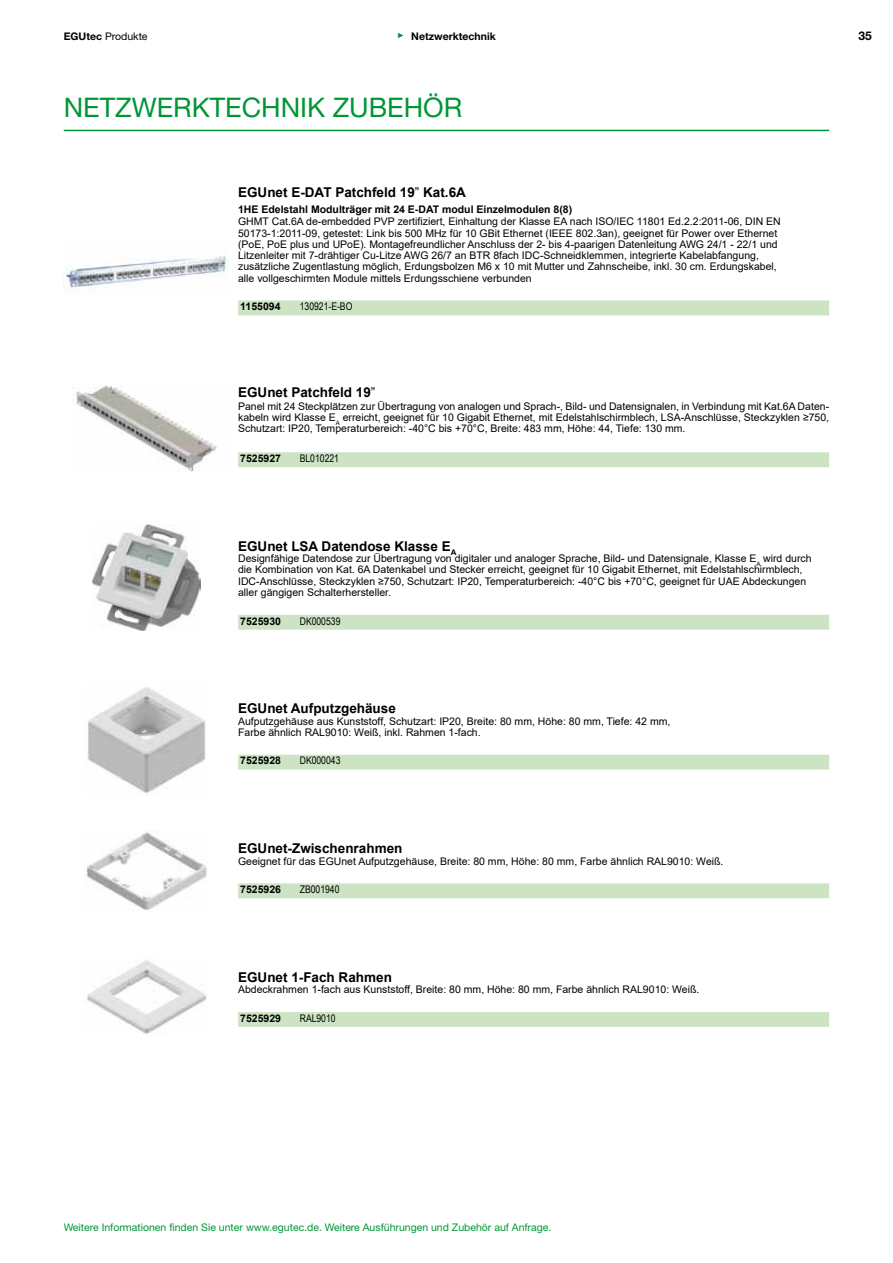
<style>
.page{position:relative;width:893px;height:1263px;background:#fff}
.page>*{position:absolute;margin:0;border:0;box-sizing:border-box;transform-origin:0 0}
.t1{font:27px "Helvetica Neue LT Std";color:#009636}
.t2{font:700 13.5px "Arial";color:#000}
.t3{font:700 12px "Helvetica Neue LT Std";color:#000}
.t4{font:10.5px/11.2px "Arial";color:#000}
.t5{font:700 10.5px "Arial";color:#000}
.t6{font:10.5px "Helvetica Neue LT Std";color:#009636}
.t7{font:10.5px "Arial Narrow";color:#000}
.t8{font:700 10.5px "Helvetica Neue LT Std";color:#000}
.t9{font:10.5px "Helvetica Neue LT Std";color:#000}
.s1{font-weight:700}
.s2{font-family:"Arial";font-size:7.5px;color:#009636}
.s3{font-weight:400}
</style>
<div class="page">
<hr style="left:64px;top:130px;width:765px;height:1px;background:#009636">
<div style="left:238px;top:300px;width:591px;height:15px;background:#cde4c4"></div>
<div style="left:238px;top:452px;width:591px;height:15px;background:#cde4c4"></div>
<div style="left:238px;top:615px;width:591px;height:15px;background:#cde4c4"></div>
<div style="left:238px;top:755px;width:591px;height:14px;background:#cde4c4"></div>
<div style="left:238px;top:883px;width:591px;height:15px;background:#cde4c4"></div>
<div style="left:238px;top:1012px;width:591px;height:15px;background:#cde4c4"></div>
<img style="left:64px;top:255px;width:164px;height:34px">
<img style="left:76px;top:385px;width:141px;height:87px">
<img style="left:93px;top:525px;width:108px;height:106px">
<img style="left:85px;top:687px;width:121px;height:106px">
<img style="left:86px;top:830px;width:121px;height:80px">
<img style="left:87px;top:960px;width:120px;height:74px">
<p class="t9" style="left:64px;top:30px;width:85px"><span class="s1">EGUtec</span> Produkte</p>
<p class="t3" style="left:858px;top:28px;width:15px">35</p>
<p class="t8" style="left:397px;top:29px;width:100px"><span class="s2">►</span> Netzwerktechnik</p>
<h1 class="t1" style="left:64px;top:92px;width:400px">NETZWERKTECHNIK ZUBEHÖR</h1>
<p class="t2" style="left:238px;top:183px;width:229px">EGUnet E-DAT Patchfeld 19<span class="s3">”</span> Kat.6A</p>
<p class="t5" style="left:238px;top:202px;width:336px">1HE Edelstahl Modulträger mit 24 E-DAT modul Einzelmodulen 8(8)</p>
<p class="t4" style="left:238px;top:216px;width:544px">GHMT Cat.6A de-embedded PVP zertifiziert, Einhaltung der Klasse EA nach ISO/IEC 11801 Ed.2.2:2011-06, DIN EN 50173-1:2011-09, getestet: Link bis 500 MHz für 10 GBit Ethernet (IEEE 802.3an), geeignet für Power over Ethernet (PoE, PoE plus und UPoE). Montagefreundlicher Anschluss der 2- bis 4-paarigen Datenleitung AWG 24/1 - 22/1 und Litzenleiter mit 7-drähtiger Cu-Litze AWG 26/7 an BTR 8fach IDC-Schneidklemmen, integrierte Kabelabfangung, zusätzliche Zugentlastung möglich, Erdungsbolzen M6 x 10 mit Mutter und Zahnscheibe, inkl. 30 cm. Erdungskabel, alle vollgeschirmten Module mittels Erdungsschiene verbunden</p>
<p class="t5" style="left:240px;top:299px;width:42px">1155094</p>
<p class="t7" style="left:300px;top:299px;width:54px">130921-E-BO</p>
<p class="t2" style="left:238px;top:383px;width:139px">EGUnet Patchfeld 19<span class="s3">”</span></p>
<p class="t4" style="left:238px;top:400px;width:593px;text-align:justify">Panel mit 24 Steckplätzen zur Übertragung von analogen und Sprach-, Bild- und Datensignalen, in Verbindung mit Kat.6A Daten&shy;kabeln wird Klasse E<sub>A</sub> erreicht, geeignet für 10 Gigabit Ethernet, mit Edelstahlschirmblech, LSA-Anschlüsse, Steckzyklen ≥750, Schutzart: IP20, Temperaturbereich: -40°C bis +70°C, Breite: 483 mm, Höhe: 44, Tiefe: 130 mm.</p>
<p class="t5" style="left:240px;top:451px;width:42px">7525927</p>
<p class="t7" style="left:300px;top:451px;width:41px">BL010221</p>
<p class="t2" style="left:238px;top:537px;width:220px">EGUnet LSA Datendose Klasse E<sub>A</sub></p>
<p class="t4" style="left:238px;top:553px;width:575px">Designfähige Datendose zur Übertragung von digitaler und analoger Sprache, Bild- und Datensignale, Klasse E<sub>A</sub> wird durch die Kombination von Kat. 6A Datenkabel und Stecker erreicht, geeignet für 10 Gigabit Ethernet, mit Edelstahlschirmblech, IDC-Anschlüsse, Steckzyklen ≥750, Schutzart: IP20, Temperaturbereich: -40°C bis +70°C, geeignet für UAE Abdeckungen aller gängigen Schalterhersteller.</p>
<p class="t5" style="left:240px;top:613px;width:42px">7525930</p>
<p class="t7" style="left:300px;top:613px;width:42px">DK000539</p>
<p class="t2" style="left:238px;top:699px;width:159px">EGUnet Aufputzgehäuse</p>
<p class="t4" style="left:238px;top:715px;width:434px">Aufputzgehäuse aus Kunststoff, Schutzart: IP20, Breite: 80 mm, Höhe: 80 mm, Tiefe: 42 mm,<br>Farbe ähnlich RAL9010: Weiß, inkl. Rahmen 1-fach.</p>
<p class="t5" style="left:240px;top:753px;width:42px">7525928</p>
<p class="t7" style="left:300px;top:753px;width:42px">DK000043</p>
<p class="t2" style="left:238px;top:839px;width:166px">EGUnet-Zwischenrahmen</p>
<p class="t4" style="left:238px;top:855px;width:487px">Geeignet für das EGUnet Aufputzgehäuse, Breite: 80 mm, Höhe: 80 mm, Farbe ähnlich RAL9010: Weiß.</p>
<p class="t5" style="left:240px;top:882px;width:42px">7525926</p>
<p class="t7" style="left:300px;top:882px;width:41px">ZB001940</p>
<p class="t2" style="left:238px;top:968px;width:155px">EGUnet 1-Fach Rahmen</p>
<p class="t4" style="left:238px;top:984px;width:463px">Abdeckrahmen 1-fach aus Kunststoff, Breite: 80 mm, Höhe: 80 mm, Farbe ähnlich RAL9010: Weiß.</p>
<p class="t5" style="left:240px;top:1011px;width:42px">7525929</p>
<p class="t7" style="left:300px;top:1010px;width:37px">RAL9010</p>
<p class="t6" style="left:64px;top:1221px;width:489px">Weitere Informationen finden Sie unter www.egutec.de. Weitere Ausführungen und Zubehör auf Anfrage.</p>
</div>
